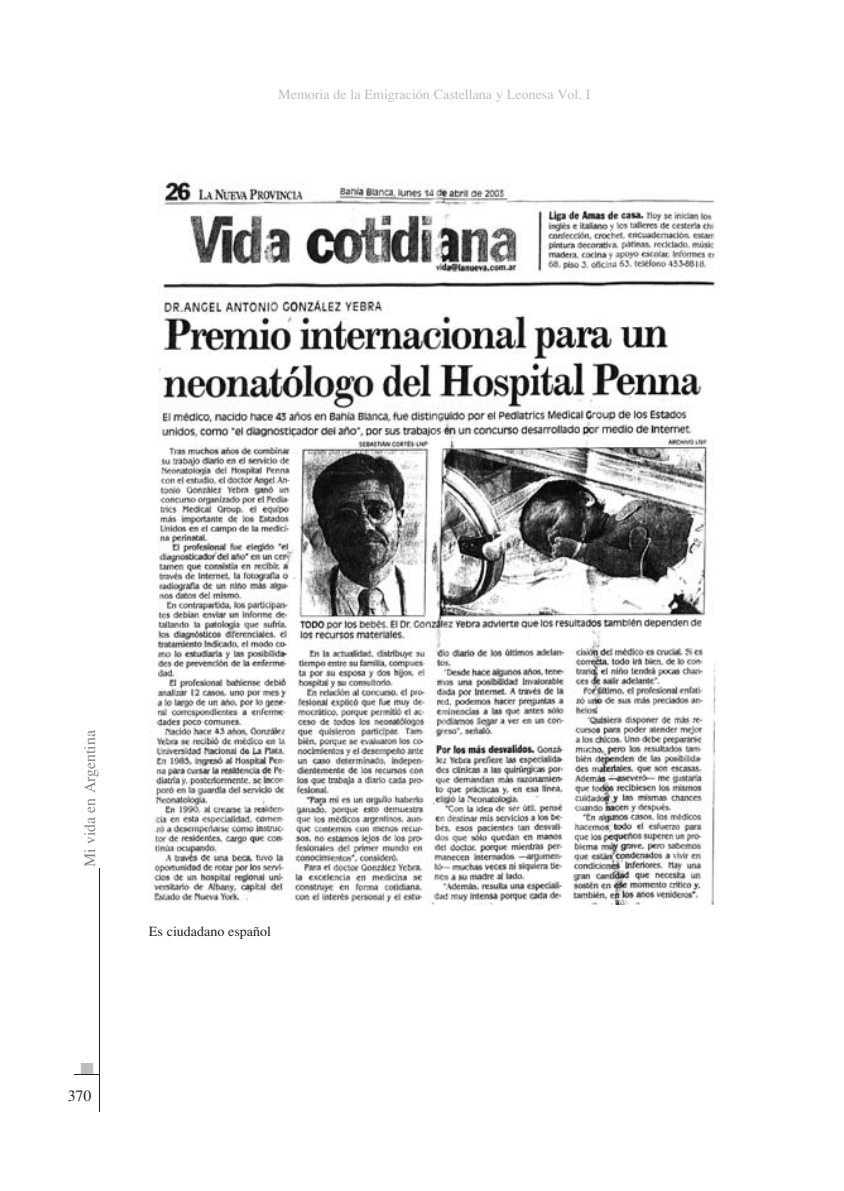
<style>
.page{position:relative;width:844px;height:1191px;background:#fff}
.page>*{position:absolute;margin:0;border:0;box-sizing:border-box;transform-origin:0 0}
.t1{font:17.5px "Zapf Dingbats ITC";color:#bcbdc0}
.t2{font:15.75px "Times";color:#808285}
.t3{font:15.75px "Times";color:#231f20}
.t4{font:14px "Times";color:#bcbdc0}
.t5{font:14px "Times";color:#231f20}
</style>
<div class="page">
<svg style="left:74px;top:1074px;width:25px;height:1px"></svg>
<hr style="left:99px;top:868px;width:1px;height:243px;background:#231f20">
<img style="left:152px;top:181px;width:565px;height:723px">
<p class="t4" style="left:278px;top:86px;width:313px">Memoria de la Emigración Castellana y Leonesa Vol. I</p>
<p class="t2" style="left:81px;top:866px;width:138px;rotate:-90deg">Mi vida en Argentina</p>
<p class="t1" style="left:80px;top:1060px;width:15px">■</p>
<p class="t3" style="left:68px;top:1087px;width:25px">370</p>
<p class="t5" style="left:149px;top:923px;width:124px">Es ciudadano español</p>
</div>
